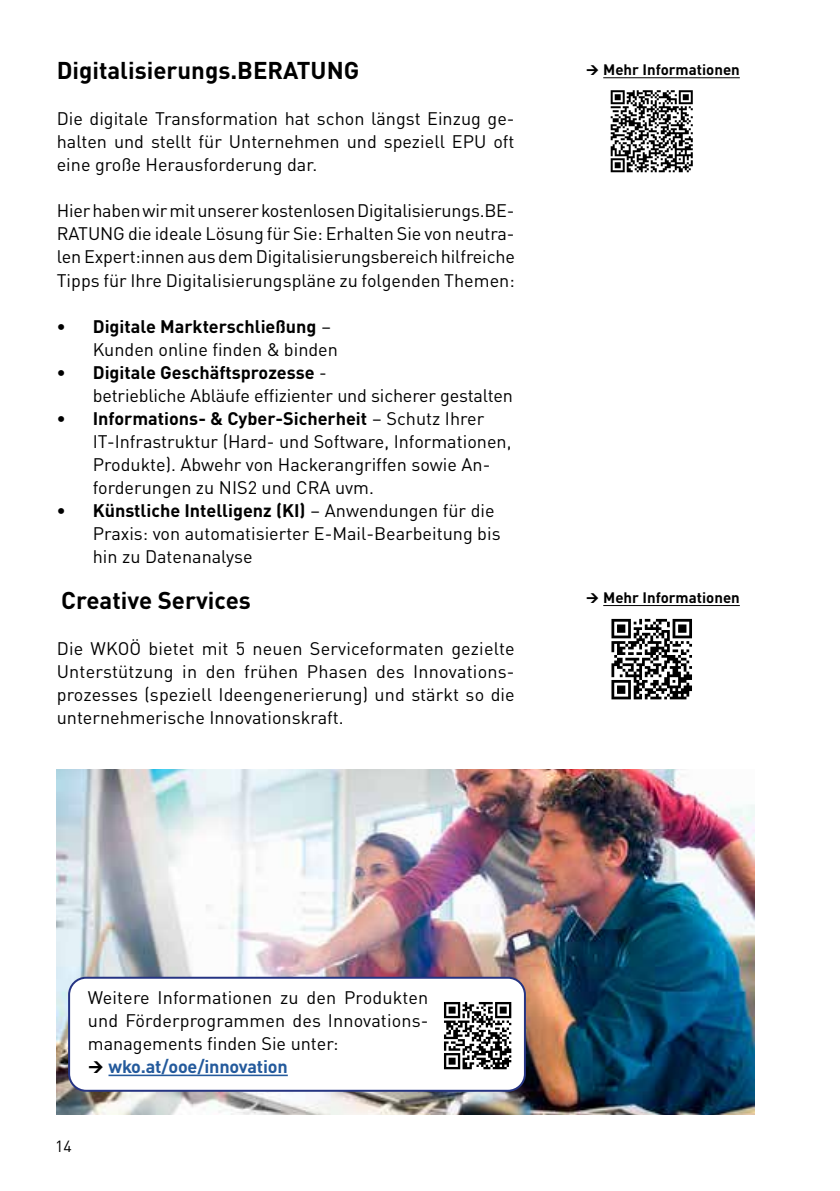
<style>
.page{position:relative;width:840px;height:1191px;background:#fff}
.page>*{position:absolute;margin:0;border:0;box-sizing:border-box;transform-origin:0 0}
.t1{font:700 24px "DIN Pro";color:#000}
.t2{font:18px/23px "DIN Pro";color:#000;text-align:justify}
.t3{font:700 18px/23px "DIN Pro";color:#000}
.t4{font:700 18px "DIN Pro";letter-spacing:-.01em;color:#245a9c}
.t5{font:16px "DIN Pro";color:#000}
.t6{font:700 15px "DIN Pro";color:#000}
.s1{font-weight:400}
.s2{font-weight:700}
</style>
<div class="page">
<img style="left:57px;top:769px;width:697px;height:346px">
<div style="left:69px;top:977px;width:455px;height:113px;background:#fff;border-radius:17px"></div>
<div style="left:68px;top:976px;width:457px;height:115px;border:2px solid #253483;border-radius:17px"></div>
<hr style="left:108px;top:1074px;width:180px;height:2px;background:#245a9c">
<svg style="left:610px;top:90px;width:83px;height:83px"></svg>
<svg style="left:610px;top:90px;width:82px;height:82px"></svg>
<hr style="left:603px;top:77px;width:136px;height:1px;background:#000">
<svg style="left:611px;top:618px;width:81px;height:82px"></svg>
<svg style="left:611px;top:619px;width:80px;height:80px"></svg>
<hr style="left:603px;top:605px;width:136px;height:1px;background:#000">
<svg style="left:444px;top:1002px;width:67px;height:67px"></svg>
<h1 class="t1" style="left:57px;top:51px;width:304px">Digitalisierungs.BERATUNG</h1>
<p class="t2" style="left:57px;top:106px;width:459px">Die digitale Transformation hat schon längst Einzug ge&shy;halten und stellt für Unternehmen und speziell EPU oft eine große Herausforderung dar.</p>
<p class="t2" style="left:57px;top:198px;width:459px">Hier haben wir mit unserer kostenlosen Digitalisierungs.BE-RATUNG die ideale Lösung für Sie: Erhalten Sie von neutra&shy;len Expert:innen aus dem Digitalisierungsbereich hilfreiche Tipps für Ihre Digitalisierungspläne zu folgenden Themen:</p>
<p class="t3" style="left:93px;top:312px;width:246px;text-indent:-36px">• Digitale Markterschließung <span class="s1">–<br>Kunden online finden &amp; binden</span></p>
<p class="t2" style="left:93px;top:359px;width:421px;text-indent:-36px"><span class="s2">• Digitale Geschäftsprozesse</span> -<br>betriebliche Abläufe effizienter und sicherer gestalten</p>
<p class="t2" style="left:93px;top:405px;width:420px;text-align:left;text-indent:-36px"><span class="s2">• Informations- &amp; Cyber-Sicherheit</span> – Schutz Ihrer IT-Infrastruktur (Hard- und Software, Informationen, Produkte). Abwehr von Hackerangriffen sowie An&shy;forderungen zu NIS2 und CRA uvm.</p>
<p class="t2" style="left:93px;top:497px;width:409px;text-align:left;text-indent:-36px"><span class="s2">• Künstliche Intelligenz (KI)</span> – Anwendungen für die<br>Praxis: von automatisierter E-Mail-Bearbeitung bis hin zu Datenanalyse</p>
<h1 class="t1" style="left:61px;top:580px;width:191px">Creative Services</h1>
<p class="t2" style="left:57px;top:635px;width:459px">Die WKOÖ bietet mit 5 neuen Serviceformaten gezielte Unterstützung in den frühen Phasen des Innovations&shy;prozesses (speziell Ideengenerierung) und stärkt so die unternehmerische Innovationskraft.</p>
<p class="t6" style="left:603px;top:57px;width:138px">Mehr Informationen</p>
<p class="t6" style="left:603px;top:585px;width:138px">Mehr Informationen</p>
<p class="t2" style="left:88px;top:984px;width:342px">Weitere Informationen zu den Produkten und Förderprogrammen des Innovations&shy;managements finden Sie unter:</p>
<p class="t4" style="left:108px;top:1051px;width:181px">wko.at/ooe/innovation</p>
<p class="t5" style="left:55px;top:1134px;width:18px">14</p>
</div>
